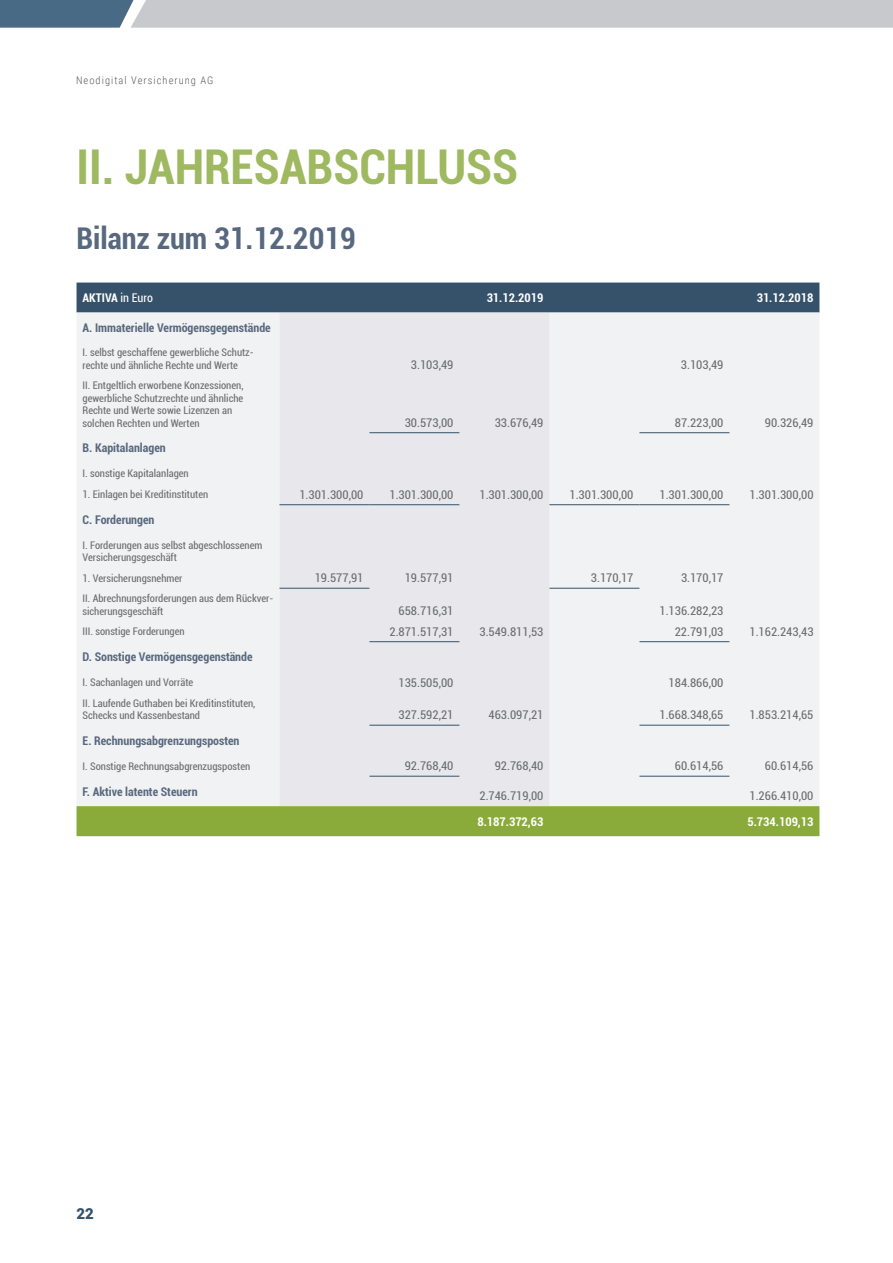
<style>
.page{position:relative;width:893px;height:1263px;background:#fff}
.page>*{position:absolute;margin:0;border:0;box-sizing:border-box;transform-origin:0 0}
.t1{font:700 condensed 48px "Roboto";color:#9eb960}
.t2{font:700 condensed 30px "Roboto";color:#58687e}
.t3{font:900 15px "Roboto";color:#36526a}
.t4{font:condensed 12px "Roboto";color:#6a6c6e}
.t5{font:700 condensed 12px "Roboto";color:#58687e}
.t6{font:700 condensed 12px "Roboto";color:#fff}
.t7{font:condensed 10.5px/12.6px "Roboto";color:#6a6c6e}
.t8{font:300 10.5px "Roboto Condensed";letter-spacing:.1em;color:#5a5a5c}
.s1{font-weight:400}
</style>
<div class="page">
<svg style="left:0;top:0;width:893px;height:28px;background:#b7bdc3"></svg>
<div style="left:77px;top:283px;width:742px;height:30px;background:#36526a"></div>
<div style="left:77px;top:313px;width:742px;height:493px;background:#f1f2f3"></div>
<div style="left:279px;top:313px;width:270px;height:493px;background:#e8e8ec"></div>
<div style="left:77px;top:806px;width:742px;height:30px;background:#8aab3a"></div>
<hr style="left:369px;top:432px;width:90px;height:1px;background:#36526a">
<hr style="left:639px;top:432px;width:90px;height:1px;background:#36526a">
<hr style="left:279px;top:504px;width:90px;height:1px;background:#36526a">
<hr style="left:369px;top:504px;width:90px;height:1px;background:#36526a">
<hr style="left:549px;top:504px;width:90px;height:1px;background:#36526a">
<hr style="left:639px;top:504px;width:90px;height:1px;background:#36526a">
<hr style="left:279px;top:588px;width:90px;height:1px;background:#36526a">
<hr style="left:369px;top:641px;width:90px;height:1px;background:#36526a">
<hr style="left:639px;top:641px;width:90px;height:1px;background:#36526a">
<hr style="left:369px;top:725px;width:90px;height:1px;background:#36526a">
<hr style="left:639px;top:725px;width:90px;height:1px;background:#36526a">
<hr style="left:369px;top:776px;width:90px;height:1px;background:#36526a">
<hr style="left:639px;top:776px;width:90px;height:1px;background:#36526a">
<hr style="left:549px;top:588px;width:90px;height:1px;background:#36526a">
<p class="t8" style="left:76px;top:73px;width:139px">Neodigital Versicherung AG</p>
<h1 class="t1" style="left:77px;top:134px;width:443px">II. JAHRESABSCHLUSS</h1>
<h2 class="t2" style="left:77px;top:217px;width:281px">Bilanz zum 31.12.2019</h2>
<p class="t6" style="left:83px;top:289px;width:72px">AKTIVA <span class="s1">in Euro</span></p>
<p class="t6" style="left:487px;top:289px;width:58px">31.12.2019</p>
<p class="t6" style="left:757px;top:289px;width:58px">31.12.2018</p>
<p class="t5" style="left:83px;top:319px;width:190px">A. Immaterielle Vermögensgegenstände</p>
<p class="t7" style="left:83px;top:346px;width:173px">I. selbst geschaffene gewerbliche Schutz&shy;rechte und ähnliche Rechte und Werte</p>
<p class="t4" style="left:411px;top:356px;width:44px">3.103,49</p>
<p class="t4" style="left:681px;top:356px;width:44px">3.103,49</p>
<p class="t7" style="left:83px;top:378px;width:162px">II. Entgeltlich erworbene Konzessionen, gewerbliche Schutzrechte und ähnliche Rechte und Werte sowie Lizenzen an solchen Rechten und Werten</p>
<p class="t4" style="left:405px;top:414px;width:50px">30.573,00</p>
<p class="t4" style="left:495px;top:414px;width:50px">33.676,49</p>
<p class="t4" style="left:675px;top:414px;width:50px">87.223,00</p>
<p class="t4" style="left:765px;top:414px;width:50px">90.326,49</p>
<p class="t5" style="left:83px;top:439px;width:85px">B. Kapitalanlagen</p>
<p class="t7" style="left:83px;top:467px;width:108px">I. sonstige Kapitalanlagen</p>
<p class="t7" style="left:83px;top:488px;width:127px">1. Einlagen bei Kreditinstituten</p>
<p class="t4" style="left:299px;top:486px;width:66px">1.301.300,00</p>
<p class="t4" style="left:389px;top:486px;width:66px">1.301.300,00</p>
<p class="t4" style="left:479px;top:486px;width:66px">1.301.300,00</p>
<p class="t4" style="left:569px;top:486px;width:66px">1.301.300,00</p>
<p class="t4" style="left:659px;top:486px;width:66px">1.301.300,00</p>
<p class="t4" style="left:749px;top:486px;width:66px">1.301.300,00</p>
<p class="t5" style="left:83px;top:511px;width:73px">C. Forderungen</p>
<p class="t7" style="left:83px;top:538px;width:181px">I. Forderungen aus selbst abgeschlossenem<br>Versicherungsgeschäft</p>
<p class="t7" style="left:83px;top:571px;width:101px">1. Versicherungsnehmer</p>
<p class="t4" style="left:315px;top:570px;width:50px">19.577,91</p>
<p class="t4" style="left:405px;top:570px;width:50px">19.577,91</p>
<p class="t4" style="left:591px;top:570px;width:44px">3.170,17</p>
<p class="t4" style="left:681px;top:570px;width:44px">3.170,17</p>
<p class="t7" style="left:83px;top:592px;width:192px">II. Abrechnungsforderungen aus dem Rückver&shy;sicherungsgeschäft</p>
<p class="t4" style="left:399px;top:602px;width:56px">658.716,31</p>
<p class="t4" style="left:659px;top:602px;width:66px">1.136.282,23</p>
<p class="t7" style="left:83px;top:625px;width:104px">III. sonstige Forderungen</p>
<p class="t4" style="left:389px;top:623px;width:66px">2.871.517,31</p>
<p class="t4" style="left:479px;top:623px;width:66px">3.549.811,53</p>
<p class="t4" style="left:675px;top:623px;width:50px">22.791,03</p>
<p class="t4" style="left:749px;top:623px;width:66px">1.162.243,43</p>
<p class="t5" style="left:83px;top:648px;width:172px">D. Sonstige Vermögensgegenstände</p>
<p class="t7" style="left:83px;top:676px;width:112px">I. Sachanlagen und Vorräte</p>
<p class="t4" style="left:399px;top:674px;width:56px">135.505,00</p>
<p class="t4" style="left:669px;top:674px;width:56px">184.866,00</p>
<p class="t7" style="left:83px;top:696px;width:174px">II. Laufende Guthaben bei Kreditinstituten,<br>Schecks und Kassenbestand</p>
<p class="t4" style="left:399px;top:706px;width:56px">327.592,21</p>
<p class="t4" style="left:489px;top:706px;width:56px">463.097,21</p>
<p class="t4" style="left:659px;top:706px;width:66px">1.668.348,65</p>
<p class="t4" style="left:749px;top:706px;width:66px">1.853.214,65</p>
<p class="t5" style="left:83px;top:732px;width:158px">E. Rechnungsabgrenzungsposten</p>
<p class="t7" style="left:83px;top:759px;width:169px">I. Sonstige Rechnungsabgrenzugsposten</p>
<p class="t4" style="left:405px;top:757px;width:50px">92.768,40</p>
<p class="t4" style="left:495px;top:757px;width:50px">92.768,40</p>
<p class="t4" style="left:675px;top:757px;width:50px">60.614,56</p>
<p class="t4" style="left:765px;top:757px;width:50px">60.614,56</p>
<p class="t5" style="left:83px;top:783px;width:117px">F. Aktive latente Steuern</p>
<p class="t4" style="left:479px;top:787px;width:66px">2.746.719,00</p>
<p class="t4" style="left:749px;top:787px;width:66px">1.266.410,00</p>
<p class="t6" style="left:477px;top:813px;width:67px">8.187.372,63</p>
<p class="t6" style="left:747px;top:813px;width:67px">5.734.109,13</p>
<h3 class="t3" style="left:77px;top:1203px;width:19px">22</h3>
</div>
